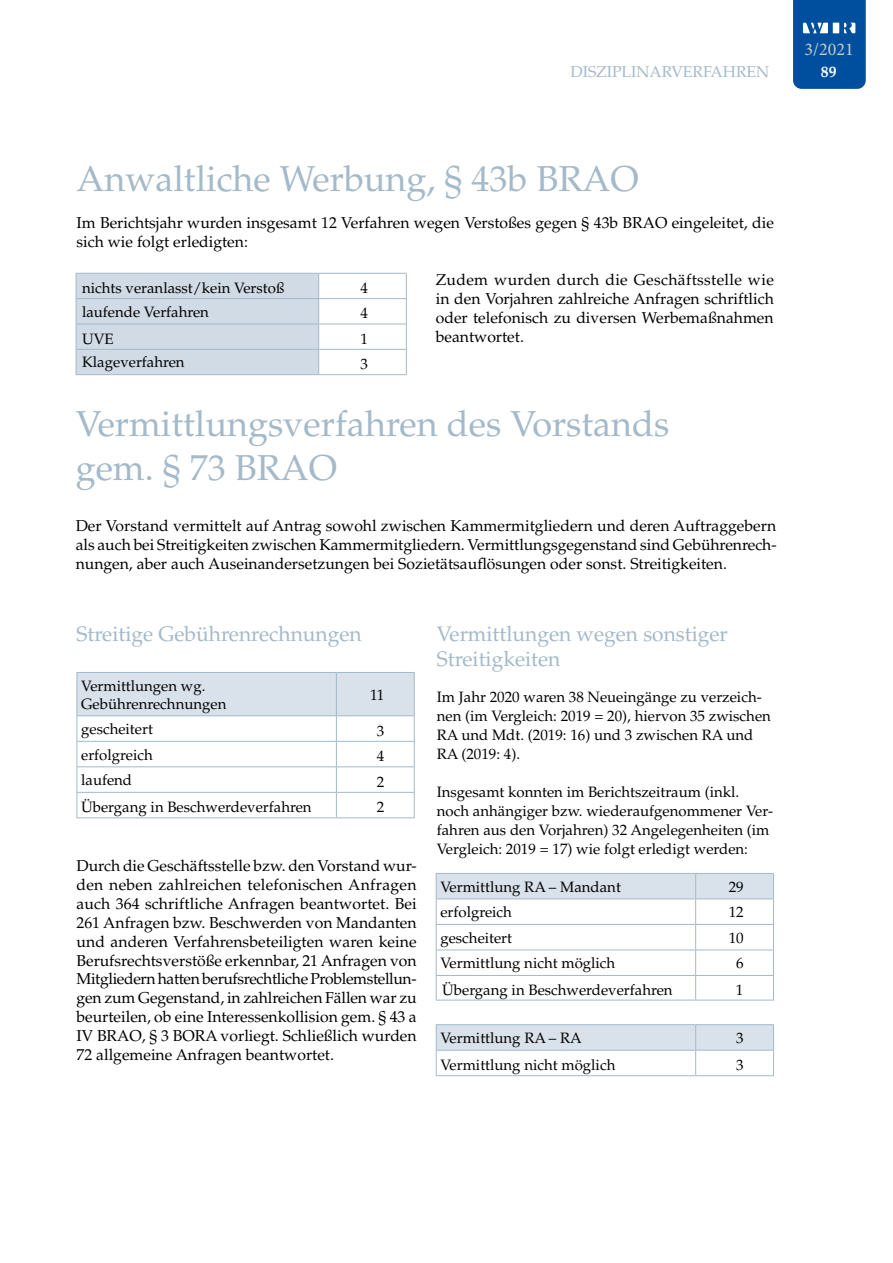
<style>
.page{position:relative;width:893px;height:1263px;background:#fff}
.page>*{position:absolute;margin:0;border:0;box-sizing:border-box;transform-origin:0 0}
.t1{font:36px/43.2px "Palatino LT Std";color:#a4b9c9}
.t2{font:21px/25.2px "Palatino LT Std";color:#a4b9c9}
.t3{font:18px "Minion Pro";color:#c6cdcb}
.t4{font:15.75px/18.9px "Palatino LT Std";color:#000;text-align:justify}
.t5{font:15.75px "Palatino LT Std";color:#a4b9c9}
.t6{font:700 15.75px "Palatino LT Std";color:#fff}
.t7{font:15px/18.9px "Palatino LT Std";color:#000}
</style>
<div class="page">
<svg style="left:793px;top:0;width:73px;height:89px;background:#0e58a4"></svg>
<svg style="left:77px;top:672px;width:338px;height:145px"></svg>
<hr style="left:77px;top:817px;width:259px;height:1px;background:#a4b9c9">
<hr style="left:336px;top:817px;width:79px;height:1px;background:#a4b9c9">
<hr style="left:319px;top:273px;width:88px;height:1px;background:#a4b9c9">
<hr style="left:319px;top:298px;width:88px;height:1px;background:#a4b9c9">
<hr style="left:319px;top:324px;width:88px;height:1px;background:#a4b9c9">
<hr style="left:319px;top:349px;width:88px;height:1px;background:#a4b9c9">
<div style="left:76px;top:273px;width:243px;height:101px;background:#d0dbe5"></div>
<svg style="left:406px;top:274px;width:1px;height:100px"></svg>
<hr style="left:76px;top:374px;width:243px;height:1px;background:#a4b9c9">
<hr style="left:319px;top:374px;width:88px;height:1px;background:#a4b9c9">
<hr style="left:436px;top:1000px;width:260px;height:1px;background:#a4b9c9">
<hr style="left:696px;top:1000px;width:78px;height:1px;background:#a4b9c9">
<svg style="left:436px;top:873px;width:338px;height:127px"></svg>
<svg style="left:436px;top:1025px;width:338px;height:50px"></svg>
<hr style="left:436px;top:1075px;width:260px;height:1px;background:#a4b9c9">
<hr style="left:696px;top:1075px;width:78px;height:1px;background:#a4b9c9">
<hr style="left:436px;top:1024px;width:260px;height:1px;background:#a4b9c9">
<hr style="left:696px;top:1024px;width:78px;height:1px;background:#a4b9c9">
<p class="t3" style="left:805px;top:37px;width:51px">3/2021</p>
<p class="t5" style="left:570px;top:63px;width:200px">DISZIPLINARVERFAHREN</p>
<p class="t6" style="left:821px;top:63px;width:17px">89</p>
<h1 class="t1" style="left:77px;top:157px;width:564px">Anwaltliche Werbung, § 43b BRAO</h1>
<p class="t4" style="left:76px;top:214px;width:699px">Im Berichtsjahr wurden insgesamt 12 Verfahren wegen Verstoßes gegen § 43b BRAO eingeleitet, die sich wie folgt erledigten:</p>
<p class="t7" style="left:82px;top:279px;width:204px">nichts veranlasst/kein Verstoß</p>
<p class="t7" style="left:361px;top:279px;width:9px">4</p>
<p class="t7" style="left:82px;top:302px;width:128px">laufende Verfahren</p>
<p class="t7" style="left:361px;top:304px;width:9px">4</p>
<p class="t7" style="left:82px;top:329px;width:33px">UVE</p>
<p class="t7" style="left:361px;top:329px;width:9px">1</p>
<p class="t7" style="left:82px;top:353px;width:104px">Klageverfahren</p>
<p class="t7" style="left:361px;top:355px;width:9px">3</p>
<p class="t4" style="left:436px;top:271px;width:340px">Zudem wurden durch die Geschäftsstelle wie in den Vorjahren zahlreiche Anfragen schriftlich oder telefonisch zu diversen Werbemaßnahmen beantwortet.</p>
<h1 class="t1" style="left:76px;top:403px;width:595px">Vermittlungsverfahren des Vorstands gem. § 73 BRAO</h1>
<p class="t4" style="left:76px;top:516px;width:702px">Der Vorstand vermittelt auf Antrag sowohl zwischen Kammermitgliedern und deren Auftraggebern als auch bei Streitigkeiten zwischen Kammermitgliedern. Vermittlungsgegenstand sind Gebührenrech&shy;nungen, aber auch Auseinandersetzungen bei Sozietätsauflösungen oder sonst. Streitigkeiten.</p>
<h2 class="t2" style="left:77px;top:621px;width:287px">Streitige Gebührenrechnungen</h2>
<p class="t7" style="left:81px;top:677px;width:147px;line-height:18px">Vermittlungen wg.<br>Gebührenrechnungen</p>
<p class="t7" style="left:370px;top:685px;width:16px">11</p>
<p class="t7" style="left:81px;top:720px;width:73px">gescheitert</p>
<p class="t7" style="left:377px;top:721px;width:9px">3</p>
<p class="t7" style="left:81px;top:745px;width:73px">erfolgreich</p>
<p class="t7" style="left:377px;top:747px;width:9px">4</p>
<p class="t7" style="left:81px;top:771px;width:52px">laufend</p>
<p class="t7" style="left:377px;top:772px;width:9px">2</p>
<p class="t7" style="left:81px;top:798px;width:232px">Übergang in Beschwerdeverfahren</p>
<p class="t7" style="left:377px;top:798px;width:9px">2</p>
<p class="t4" style="left:77px;top:856px;width:342px">Durch die Geschäftsstelle bzw. den Vorstand wur&shy;den neben zahlreichen telefonischen Anfragen auch 364 schriftliche Anfragen beantwortet. Bei 261 Anfragen bzw. Beschwerden von Mandanten und anderen Verfahrensbeteiligten waren keine Berufsrechtsverstöße erkennbar, 21 Anfragen von Mitgliedern hatten berufsrechtliche Problemstellun&shy;gen zum Gegenstand, in zahlreichen Fällen war zu beurteilen, ob eine Interessenkollision gem. § 43 a IV BRAO, § 3 BORA vorliegt. Schließlich wurden 72 allgemeine Anfragen beantwortet.</p>
<h2 class="t2" style="left:437px;top:621px;width:292px">Vermittlungen wegen sonstiger<br>Streitigkeiten</h2>
<p class="t7" style="left:437px;top:688px;width:336px">Im Jahr 2020 waren 38 Neueingänge zu verzeich&shy;nen (im Vergleich: 2019 = 20), hiervon 35 zwischen RA und Mdt. (2019: 16) und 3 zwischen RA und RA (2019: 4).</p>
<p class="t7" style="left:437px;top:783px;width:338px">Insgesamt konnten im Berichtszeitraum (inkl. noch anhängiger bzw. wiederaufgenommener Ver&shy;fahren aus den Vorjahren) 32 Angelegenheiten (im Vergleich: 2019 = 17) wie folgt erledigt werden:</p>
<p class="t7" style="left:440px;top:877px;width:182px">Vermittlung RA – Mandant</p>
<p class="t7" style="left:729px;top:877px;width:16px">29</p>
<p class="t7" style="left:440px;top:903px;width:73px">erfolgreich</p>
<p class="t7" style="left:729px;top:903px;width:16px">12</p>
<p class="t7" style="left:440px;top:928px;width:73px">gescheitert</p>
<p class="t7" style="left:729px;top:928px;width:16px">10</p>
<p class="t7" style="left:440px;top:954px;width:176px">Vermittlung nicht möglich</p>
<p class="t7" style="left:736px;top:954px;width:9px">6</p>
<p class="t7" style="left:442px;top:980px;width:232px">Übergang in Beschwerdeverfahren</p>
<p class="t7" style="left:736px;top:980px;width:9px">1</p>
<p class="t7" style="left:440px;top:1028px;width:143px">Vermittlung RA – RA</p>
<p class="t7" style="left:736px;top:1028px;width:9px">3</p>
<p class="t7" style="left:440px;top:1056px;width:176px">Vermittlung nicht möglich</p>
<p class="t7" style="left:736px;top:1056px;width:9px">3</p>
</div>
